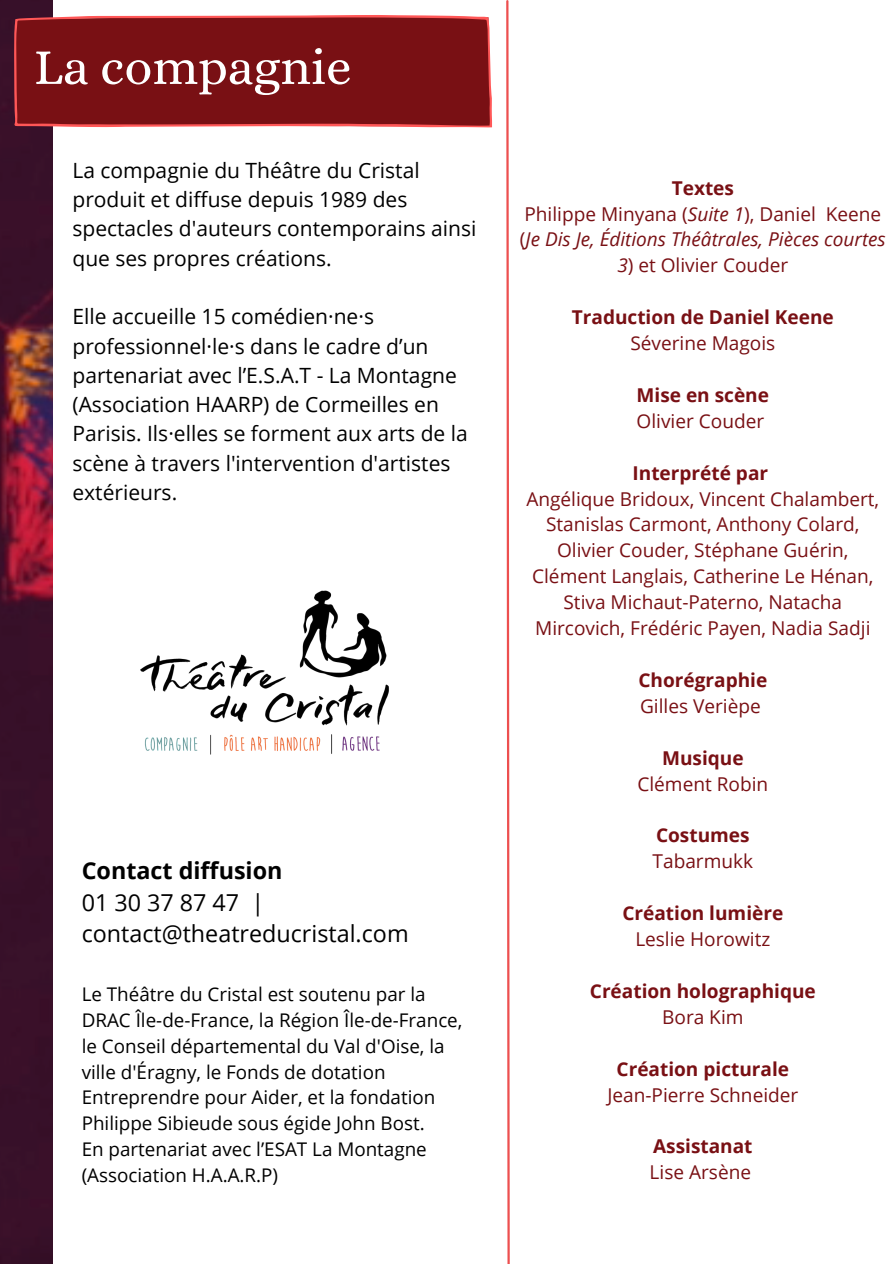
<style>
.page{position:relative;width:894px;height:1264px;background:#fff}
.page>*{position:absolute;margin:0;border:0;box-sizing:border-box;transform-origin:0 0}
.t1{font:51px "Alice";color:#fff}
.t2{font:23.25px/31.5px "Open Sans";color:#000}
.t3{font:700 23.25px "Open Sans";color:#000}
.t4{font:21px/29.2px "Open Sans";color:#000}
.t5{font:19.05px/26px "Open Sans";color:#791014;text-align:center}
.t6{font:700 19.05px "Open Sans";color:#791014}
.t7{font:italic 19.05px/26px "Open Sans";color:#791014}
.t8{font:18.75px/26px "Open Sans";color:#000}
.s1{font-style:normal}
.s2{font-style:italic}
</style>
<div class="page">
<img style="left:140px;top:590px;width:249px;height:165px">
<svg style="left:506px;top:0;width:4px;height:1263px"></svg>
<img style="left:0;top:0;width:53px;height:1263px">
<svg style="left:14px;top:15px;width:478px;height:112px;background:#80161a"></svg>
<p class="t1" style="left:34px;top:37px;width:319px">La compagnie</p>
<p class="t4" style="left:72px;top:155px;width:405px">La compagnie du Théâtre du Cristal produit et diffuse depuis 1989 des spectacles d'auteurs contemporains ainsi que ses propres créations.</p>
<p class="t4" style="left:72px;top:301px;width:397px">Elle accueille 15 comédien·ne·s professionnel·le·s dans le cadre d’un partenariat avec l’E.S.A.T - La Montagne (Association HAARP) de Cormeilles en Parisis. Ils·elles se forment aux arts de la scène à travers l'intervention d'artistes extérieurs.</p>
<p class="t3" style="left:82px;top:854px;width:202px">Contact diffusion</p>
<p class="t2" style="left:82px;top:885px;width:328px">01 30 37 87 47 | contact@theatreducristal.com</p>
<p class="t8" style="left:82px;top:980px;width:382px">Le Théâtre du Cristal est soutenu par la DRAC Île-de-France, la Région Île-de-France, le Conseil départemental du Val d'Oise, la ville d'Éragny, le Fonds de dotation Entreprendre pour Aider, et la fondation Philippe Sibieude sous égide John Bost.</p>
<p class="t8" style="left:82px;top:1135px;width:346px">En partenariat avec l’ESAT La Montagne (Association H.A.A.R.P)</p>
<p class="t6" style="left:671px;top:174px;width:64px">Textes</p>
<p class="t7" style="left:520px;top:200px;width:367px"><span class="s1">Philippe Minyana (</span>Suite 1<span class="s1">), Daniel Keene (</span>Je Dis Je, Éditions Théâtrales, Pièces courtes</p>
<p class="t5" style="left:617px;top:252px;width:172px"><span class="s2">3</span>) et Olivier Couder</p>
<p class="t6" style="left:571px;top:304px;width:263px">Traduction de Daniel Keene</p>
<p class="t5" style="left:630px;top:330px;width:146px">Séverine Magois</p>
<p class="t6" style="left:636px;top:381px;width:134px">Mise en scène</p>
<p class="t5" style="left:636px;top:407px;width:129px">Olivier Couder</p>
<p class="t6" style="left:632px;top:459px;width:137px">Interprété par</p>
<p class="t5" style="left:526px;top:485px;width:354px">Angélique Bridoux, Vincent Chalambert, Stanislas Carmont, Anthony Colard, Olivier Couder, Stéphane Guérin, Clément Langlais, Catherine Le Hénan, Stiva Michaut-Paterno, Natacha Mircovich, Frédéric Payen, Nadia Sadji</p>
<p class="t6" style="left:638px;top:666px;width:130px">Chorégraphie</p>
<p class="t5" style="left:639px;top:692px;width:122px">Gilles Verièpe</p>
<p class="t6" style="left:662px;top:744px;width:83px">Musique</p>
<p class="t5" style="left:637px;top:770px;width:132px">Clément Robin</p>
<p class="t6" style="left:655px;top:822px;width:95px">Costumes</p>
<p class="t5" style="left:652px;top:848px;width:102px">Tabarmukk</p>
<p class="t6" style="left:622px;top:899px;width:162px">Création lumière</p>
<p class="t5" style="left:635px;top:925px;width:136px">Leslie Horowitz</p>
<p class="t6" style="left:589px;top:977px;width:227px">Création holographique</p>
<p class="t5" style="left:662px;top:1003px;width:83px">Bora Kim</p>
<p class="t6" style="left:616px;top:1055px;width:174px">Création picturale</p>
<p class="t5" style="left:607px;top:1081px;width:192px">Jean-Pierre Schneider</p>
<p class="t6" style="left:653px;top:1132px;width:101px">Assistanat</p>
<p class="t5" style="left:649px;top:1158px;width:103px">Lise Arsène</p>
</div>
